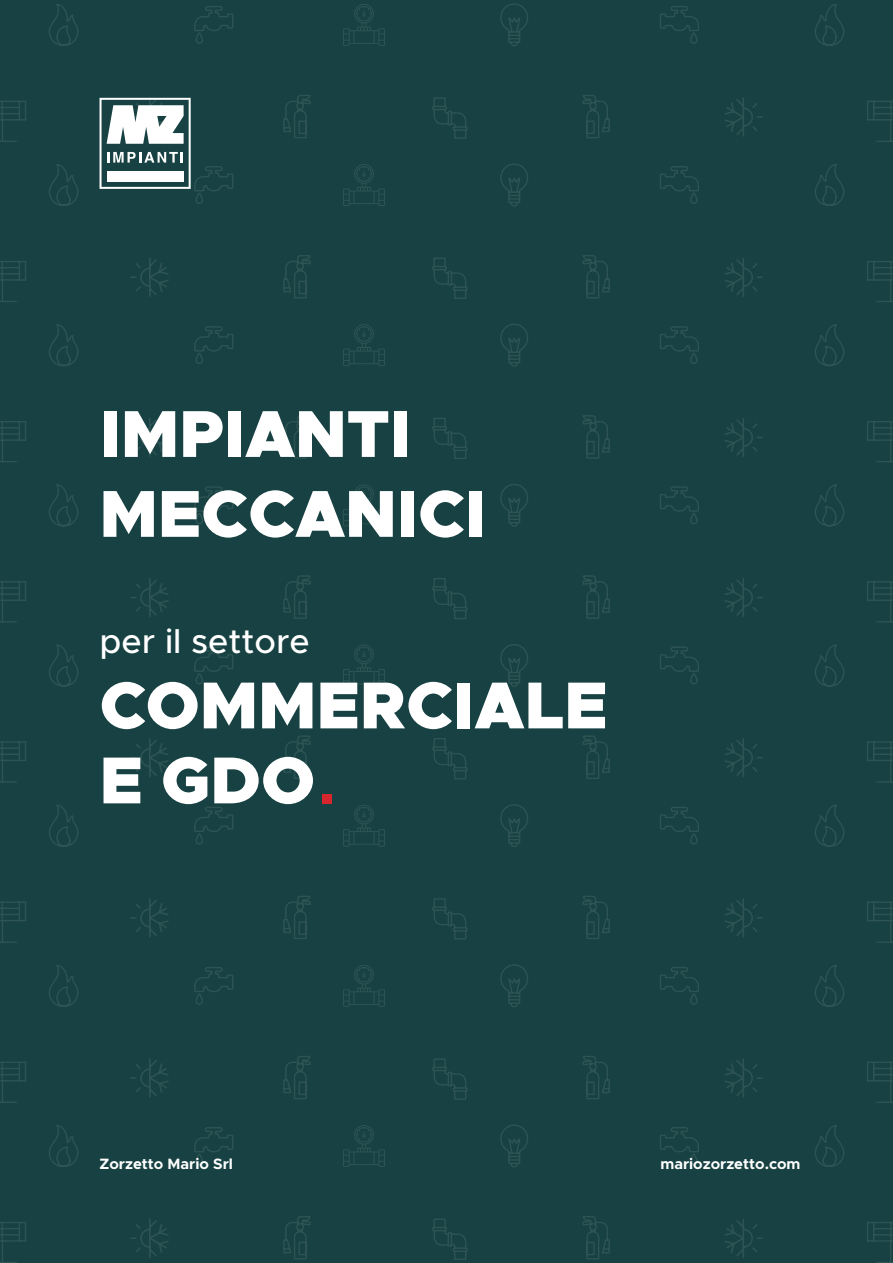
<style>
.page{position:relative;width:893px;height:1263px;background:#174142}
.page>*{position:absolute;margin:0;border:0;box-sizing:border-box;transform-origin:0 0}
.t1{font:900 66.6px/79.9px "Metropolis";color:#fff}
.t2{font:500 34.2px "Metropolis";color:#fff}
.t3{font:700 15px "Metropolis";color:#fff}
.s1{font-family:"Helvetica Neue";font-weight:400;font-size:82.5px;color:#d8262e}
</style>
<div class="page">
<svg style="left:49px;top:4px;width:30px;height:42px"></svg>
<svg style="left:500px;top:3px;width:28px;height:43px"></svg>
<svg style="left:343px;top:4px;width:42px;height:42px"></svg>
<svg style="left:194px;top:6px;width:39px;height:38px"></svg>
<hr style="left:0;top:581px;width:26px;height:2px;background:#fff">
<svg style="left:0;top:582px;width:26px;height:40px"></svg>
<svg style="left:432px;top:578px;width:36px;height:41px"></svg>
<svg style="left:130px;top:578px;width:39px;height:39px"></svg>
<svg style="left:283px;top:575px;width:28px;height:44px"></svg>
<svg style="left:49px;top:644px;width:30px;height:43px"></svg>
<svg style="left:500px;top:644px;width:28px;height:43px"></svg>
<svg style="left:343px;top:645px;width:42px;height:41px"></svg>
<svg style="left:194px;top:647px;width:39px;height:37px"></svg>
<svg style="left:0;top:261px;width:26px;height:41px"></svg>
<svg style="left:432px;top:258px;width:36px;height:41px"></svg>
<svg style="left:130px;top:258px;width:39px;height:39px"></svg>
<svg style="left:283px;top:255px;width:28px;height:44px"></svg>
<svg style="left:49px;top:324px;width:30px;height:42px"></svg>
<svg style="left:500px;top:324px;width:28px;height:43px"></svg>
<svg style="left:343px;top:324px;width:42px;height:42px"></svg>
<svg style="left:194px;top:326px;width:39px;height:38px"></svg>
<hr style="left:0;top:901px;width:26px;height:2px;background:#fff">
<svg style="left:0;top:902px;width:26px;height:41px"></svg>
<svg style="left:432px;top:898px;width:36px;height:42px"></svg>
<svg style="left:130px;top:898px;width:39px;height:39px"></svg>
<svg style="left:283px;top:896px;width:28px;height:43px"></svg>
<svg style="left:49px;top:965px;width:30px;height:42px"></svg>
<svg style="left:500px;top:964px;width:28px;height:43px"></svg>
<svg style="left:343px;top:965px;width:42px;height:42px"></svg>
<svg style="left:194px;top:967px;width:39px;height:38px"></svg>
<svg style="left:0;top:1222px;width:26px;height:41px"></svg>
<svg style="left:432px;top:1219px;width:36px;height:41px"></svg>
<svg style="left:130px;top:1219px;width:39px;height:39px"></svg>
<svg style="left:283px;top:1216px;width:28px;height:44px"></svg>
<svg style="left:0;top:101px;width:26px;height:41px"></svg>
<svg style="left:432px;top:97px;width:36px;height:42px"></svg>
<svg style="left:283px;top:95px;width:28px;height:43px"></svg>
<svg style="left:49px;top:164px;width:30px;height:42px"></svg>
<svg style="left:500px;top:163px;width:28px;height:44px"></svg>
<svg style="left:343px;top:164px;width:42px;height:42px"></svg>
<hr style="left:0;top:741px;width:26px;height:2px;background:#fff">
<svg style="left:0;top:742px;width:26px;height:41px"></svg>
<svg style="left:432px;top:738px;width:36px;height:41px"></svg>
<svg style="left:130px;top:738px;width:39px;height:39px"></svg>
<svg style="left:283px;top:735px;width:28px;height:44px"></svg>
<svg style="left:49px;top:805px;width:30px;height:42px"></svg>
<svg style="left:500px;top:804px;width:28px;height:43px"></svg>
<svg style="left:343px;top:805px;width:42px;height:42px"></svg>
<svg style="left:194px;top:807px;width:39px;height:38px"></svg>
<svg style="left:0;top:421px;width:26px;height:41px"></svg>
<svg style="left:432px;top:418px;width:36px;height:41px"></svg>
<svg style="left:130px;top:418px;width:39px;height:39px"></svg>
<svg style="left:283px;top:415px;width:28px;height:44px"></svg>
<svg style="left:49px;top:484px;width:30px;height:43px"></svg>
<svg style="left:500px;top:484px;width:28px;height:43px"></svg>
<svg style="left:343px;top:484px;width:42px;height:42px"></svg>
<svg style="left:194px;top:486px;width:39px;height:38px"></svg>
<hr style="left:0;top:1061px;width:26px;height:2px;background:#fff">
<svg style="left:0;top:1062px;width:26px;height:41px"></svg>
<svg style="left:432px;top:1058px;width:36px;height:42px"></svg>
<svg style="left:130px;top:1059px;width:39px;height:39px"></svg>
<svg style="left:283px;top:1056px;width:28px;height:43px"></svg>
<svg style="left:49px;top:1125px;width:30px;height:42px"></svg>
<svg style="left:500px;top:1124px;width:28px;height:44px"></svg>
<svg style="left:343px;top:1125px;width:42px;height:42px"></svg>
<svg style="left:194px;top:1127px;width:39px;height:38px"></svg>
<svg style="left:815px;top:4px;width:30px;height:42px"></svg>
<svg style="left:660px;top:6px;width:39px;height:38px"></svg>
<hr style="left:868px;top:581px;width:25px;height:2px;background:#fff">
<svg style="left:867px;top:582px;width:26px;height:40px"></svg>
<svg style="left:725px;top:578px;width:38px;height:39px"></svg>
<svg style="left:582px;top:575px;width:28px;height:44px"></svg>
<svg style="left:815px;top:644px;width:30px;height:43px"></svg>
<svg style="left:660px;top:647px;width:39px;height:37px"></svg>
<svg style="left:867px;top:261px;width:26px;height:41px"></svg>
<svg style="left:725px;top:258px;width:38px;height:39px"></svg>
<svg style="left:582px;top:255px;width:28px;height:44px"></svg>
<svg style="left:815px;top:324px;width:30px;height:42px"></svg>
<svg style="left:660px;top:326px;width:39px;height:38px"></svg>
<hr style="left:868px;top:901px;width:25px;height:2px;background:#fff">
<svg style="left:867px;top:902px;width:26px;height:41px"></svg>
<svg style="left:725px;top:898px;width:38px;height:40px"></svg>
<svg style="left:582px;top:896px;width:28px;height:43px"></svg>
<svg style="left:815px;top:965px;width:30px;height:42px"></svg>
<svg style="left:660px;top:967px;width:39px;height:38px"></svg>
<svg style="left:867px;top:1222px;width:26px;height:41px"></svg>
<svg style="left:725px;top:1219px;width:38px;height:39px"></svg>
<svg style="left:582px;top:1216px;width:28px;height:44px"></svg>
<svg style="left:867px;top:101px;width:26px;height:41px"></svg>
<svg style="left:725px;top:98px;width:38px;height:39px"></svg>
<svg style="left:582px;top:95px;width:28px;height:43px"></svg>
<svg style="left:815px;top:164px;width:30px;height:42px"></svg>
<svg style="left:660px;top:166px;width:39px;height:38px"></svg>
<hr style="left:868px;top:741px;width:25px;height:2px;background:#fff">
<svg style="left:867px;top:742px;width:26px;height:41px"></svg>
<svg style="left:725px;top:738px;width:38px;height:39px"></svg>
<svg style="left:582px;top:735px;width:28px;height:44px"></svg>
<svg style="left:815px;top:805px;width:30px;height:42px"></svg>
<svg style="left:660px;top:807px;width:39px;height:38px"></svg>
<svg style="left:867px;top:421px;width:26px;height:41px"></svg>
<svg style="left:725px;top:418px;width:38px;height:39px"></svg>
<svg style="left:582px;top:415px;width:28px;height:44px"></svg>
<svg style="left:815px;top:484px;width:30px;height:43px"></svg>
<svg style="left:660px;top:486px;width:39px;height:38px"></svg>
<hr style="left:868px;top:1061px;width:25px;height:2px;background:#fff">
<svg style="left:867px;top:1062px;width:26px;height:41px"></svg>
<svg style="left:725px;top:1058px;width:38px;height:40px"></svg>
<svg style="left:582px;top:1056px;width:28px;height:43px"></svg>
<svg style="left:815px;top:1125px;width:30px;height:42px"></svg>
<svg style="left:660px;top:1127px;width:39px;height:38px"></svg>
<svg style="left:100px;top:97px;width:133px;height:107px"></svg>
<div style="left:107px;top:171px;width:76px;height:10px;background:#fff"></div>
<h1 class="t1" style="left:100px;top:394px;width:388px">IMPIANTI<br>MECCANICI</h1>
<h2 class="t2" style="left:100px;top:620px;width:212px">per il settore</h2>
<h1 class="t1" style="left:100px;top:668px;width:509px;line-height:75px">COMMERCIALE<br>E GDO<span class="s1">.</span></h1>
<p class="t3" style="left:100px;top:1154px;width:135px">Zorzetto Mario Srl</p>
<p class="t3" style="left:660px;top:1154px;width:142px">mariozorzetto.com</p>
</div>
